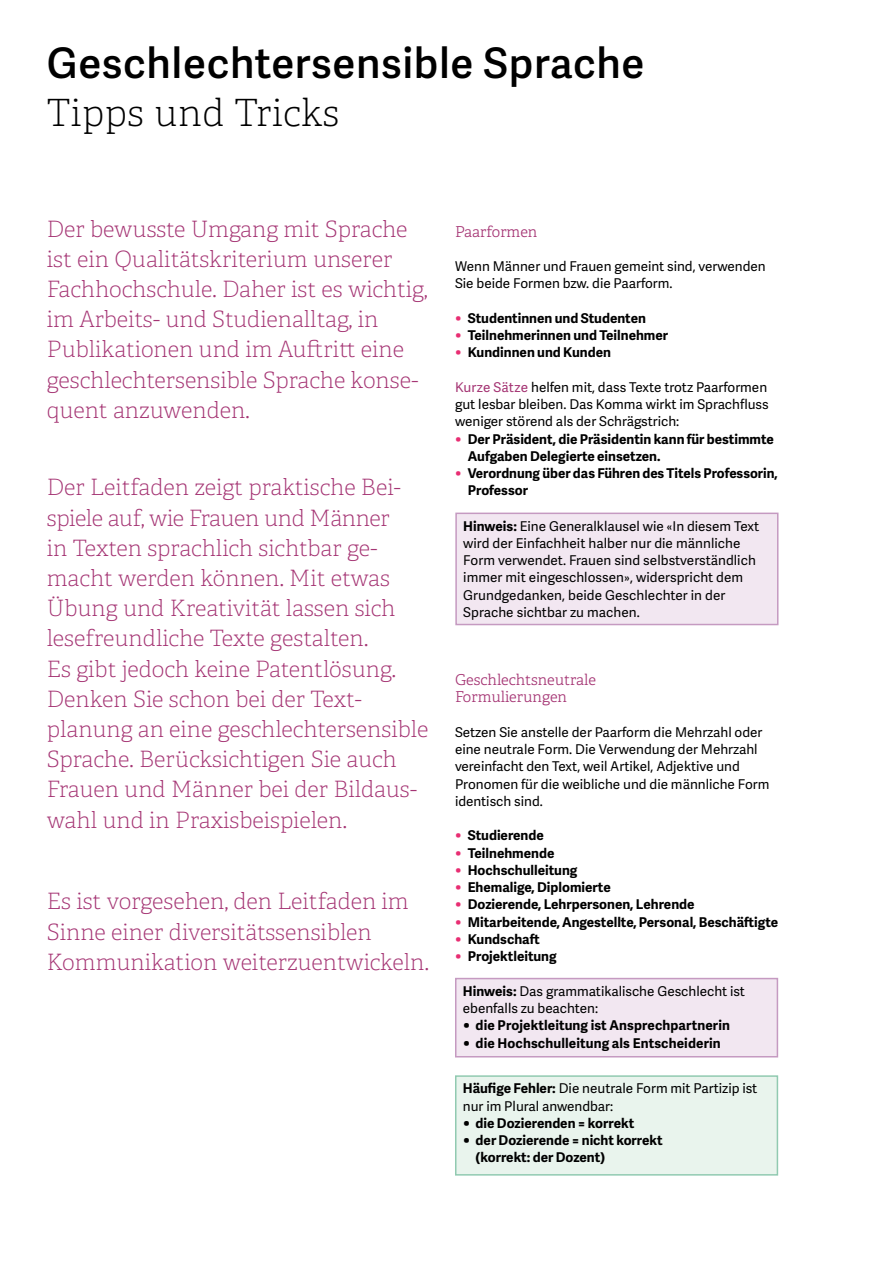
<style>
.page{position:relative;width:893px;height:1263px;background:#fff}
.page>*{position:absolute;margin:0;border:0;box-sizing:border-box;transform-origin:0 0}
.t1{font:600 42px "Adelle Sans";letter-spacing:.015em;color:#000}
.t2{font:37.5px "Adelle PE Th";letter-spacing:.015em;color:#000}
.t3{font:22.5px/30.2px "Adelle PE Th";color:#a53574}
.t4{font:15px/17.2px "Adelle PE Lt";color:#a53574}
.t5{font:13.5px/17.2px "Adelle Sans";color:#000}
.t6{font:700 13.5px/17.2px "Adelle Sans";color:#000}
.s1{font-weight:400;font-size:16.5px;color:#e82d72}
.s2{color:#a53574}
.s3{font-weight:700}
.s4{font-size:16.5px}
</style>
<div class="page">
<div style="left:456px;top:513px;width:322px;height:111px;background:#f2e7f1"></div>
<div style="left:455px;top:513px;width:323px;height:112px;border:2px solid #c59ac1"></div>
<div style="left:456px;top:978px;width:321px;height:79px;background:#f2e7f1"></div>
<div style="left:455px;top:978px;width:323px;height:79px;border:2px solid #c59ac1"></div>
<div style="left:456px;top:1076px;width:321px;height:99px;background:#e9f4ed"></div>
<div style="left:455px;top:1075px;width:323px;height:100px;border:2px solid #91cab1"></div>
<h1 class="t1" style="left:47px;top:33px;width:599px">Geschlechtersensible Sprache</h1>
<h2 class="t2" style="left:47px;top:87px;width:294px">Tipps und Tricks</h2>
<h3 class="t3" style="left:47px;top:213px;width:382px">Der bewusste Umgang mit Sprache ist ein Qualitätskriterium unserer Fachhochschule. Daher ist es wichtig, im Arbeits- und Studienalltag, in Publikationen und im Auftritt eine geschlechtersensible Sprache konse&shy;quent anzuwenden.</h3>
<p class="t3" style="left:47px;top:472px;width:383px">Der Leitfaden zeigt praktische Bei&shy;spiele auf, wie Frauen und Männer<br>in Texten sprachlich sichtbar ge&shy;macht werden können. Mit etwas Übung und Kreativität lassen sich lesefreundliche Texte gestalten.<br>Es gibt jedoch keine Patentlösung.<br>Denken Sie schon bei der Text&shy;planung an eine geschlechtersensible Sprache. Berücksichtigen Sie auch Frauen und Männer bei der Bildaus&shy;wahl und in Praxisbeispielen.</p>
<h3 class="t3" style="left:47px;top:886px;width:384px">Es ist vorgesehen, den Leitfaden im<br>Sinne einer diversitätssensiblen<br>Kommunikation weiterzuentwickeln.</h3>
<p class="t4" style="left:455px;top:222px;width:84px">Paarformen</p>
<p class="t5" style="left:455px;top:257px;width:312px">Wenn Männer und Frauen gemeint sind, verwenden<br>Sie beide Formen bzw. die Paarform.</p>
<p class="t6" style="left:455px;top:309px;width:192px"><span class="s1">•</span> Studentinnen und Studenten</p>
<p class="t6" style="left:455px;top:326px;width:215px"><span class="s1">•</span> Teilnehmerinnen und Teilnehmer</p>
<p class="t6" style="left:455px;top:343px;width:158px"><span class="s1">•</span> Kundinnen und Kunden</p>
<p class="t5" style="left:455px;top:378px;width:315px;text-align:justify"><span class="s2">Kurze Sätze</span> helfen mit, dass Texte trotz Paarformen gut lesbar bleiben. Das Komma wirkt im Sprachfluss weniger störend als der Schrägstrich:</p>
<p class="t6" style="left:468px;top:430px;width:308px;text-indent:-13px"><span class="s1">•</span> Der Präsident, die Präsidentin kann für bestimmte<br>Aufgaben Delegierte einsetzen.</p>
<p class="t6" style="left:468px;top:464px;width:311px;text-indent:-13px"><span class="s1">•</span> Verordnung über das Führen des Titels Professorin,<br>Professor</p>
<p class="t5" style="left:463px;top:517px;width:297px"><span class="s3">Hinweis:</span> Eine Generalklausel wie «In diesem Text wird der Einfachheit halber nur die männliche Form verwendet. Frauen sind selbstverständlich immer mit eingeschlossen», widerspricht dem Grundgedanken, beide Geschlechter in der Sprache sichtbar zu machen.</p>
<p class="t4" style="left:455px;top:671px;width:142px">Geschlechtsneutrale<br>Formulierungen</p>
<p class="t5" style="left:455px;top:723px;width:316px">Setzen Sie anstelle der Paarform die Mehrzahl oder eine neutrale Form. Die Verwendung der Mehrzahl vereinfacht den Text, weil Artikel, Adjektive und Pronomen für die weibliche und die männliche Form identisch sind.</p>
<p class="t6" style="left:455px;top:826px;width:90px"><span class="s1">•</span> Studierende</p>
<p class="t6" style="left:455px;top:844px;width:101px"><span class="s1">•</span> Teilnehmende</p>
<p class="t6" style="left:455px;top:861px;width:124px"><span class="s1">•</span> Hochschulleitung</p>
<p class="t6" style="left:455px;top:878px;width:157px"><span class="s1">•</span> Ehemalige, Diplomierte</p>
<p class="t6" style="left:455px;top:895px;width:241px"><span class="s1">•</span> Dozierende, Lehrpersonen, Lehrende</p>
<p class="t6" style="left:455px;top:913px;width:325px"><span class="s1">•</span> Mitarbeitende, Angestellte, Personal, Beschäftigte</p>
<p class="t6" style="left:455px;top:930px;width:86px"><span class="s1">•</span> Kundschaft</p>
<p class="t6" style="left:455px;top:947px;width:103px"><span class="s1">•</span> Projektleitung</p>
<p class="t5" style="left:463px;top:982px;width:284px"><span class="s3">Hinweis:</span> Das grammatikalische Geschlecht ist ebenfalls zu beachten:</p>
<p class="t6" style="left:463px;top:1016px;width:269px"><span class="s4">•</span> die Projektleitung ist Ansprechpartnerin</p>
<p class="t6" style="left:463px;top:1034px;width:259px"><span class="s4">•</span> die Hochschulleitung als Entscheiderin</p>
<p class="t5" style="left:463px;top:1079px;width:296px"><span class="s3">Häufige Fehler:</span> Die neutrale Form mit Partizip ist nur im Plural anwendbar:</p>
<p class="t6" style="left:463px;top:1114px;width:173px"><span class="s4">•</span> die Dozierenden = korrekt</p>
<p class="t6" style="left:476px;top:1131px;width:189px;text-indent:-13px"><span class="s4">•</span> der Dozierende = nicht korrekt (korrekt: der Dozent)</p>
</div>
